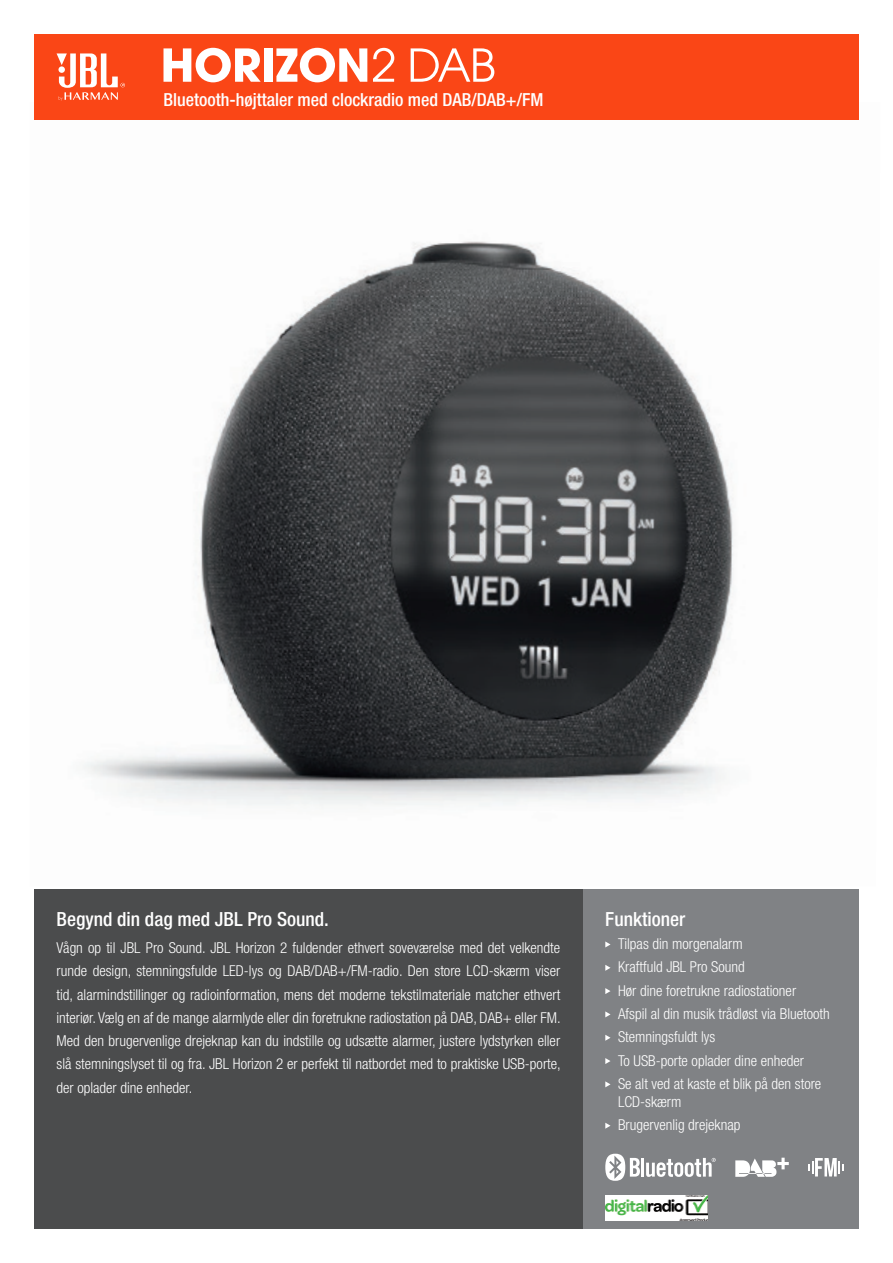
<style>
.page{position:relative;width:893px;height:1263px;background:#fff}
.page>*{position:absolute;margin:0;border:0;box-sizing:border-box;transform-origin:0 0}
.t1{font:500 condensed 19.5px "Helvetica Neue LT Pro";color:#fff}
.t2{font:500 condensed 18px "Helvetica Neue LT Pro";color:#fff}
.t3{font:300 condensed 15px/23.2px "Helvetica Neue LT Pro";color:#fff}
</style>
<div class="page">
<img style="left:34px;top:119px;width:825px;height:687px">
<div style="left:34px;top:34px;width:825px;height:85px;background:#fa4616"></div>
<svg style="left:57px;top:53px;width:68px;height:48px"></svg>
<div style="left:583px;top:889px;width:276px;height:340px;background:#808285"></div>
<svg style="left:605px;top:941px;width:5px;height:6px"></svg>
<svg style="left:605px;top:965px;width:5px;height:6px"></svg>
<svg style="left:605px;top:988px;width:5px;height:6px"></svg>
<svg style="left:605px;top:1011px;width:5px;height:6px"></svg>
<svg style="left:605px;top:1035px;width:5px;height:6px"></svg>
<svg style="left:605px;top:1058px;width:5px;height:6px"></svg>
<svg style="left:605px;top:1081px;width:5px;height:6px"></svg>
<svg style="left:605px;top:1123px;width:5px;height:6px"></svg>
<div style="left:34px;top:889px;width:549px;height:340px;background:#4b4c4d"></div>
<svg style="left:163px;top:48px;width:98px;height:34px"></svg>
<div style="left:264px;top:48px;width:9px;height:34px;background:#fff"></div>
<svg style="left:276px;top:48px;width:91px;height:34px"></svg>
<svg style="left:373px;top:48px;width:21px;height:34px"></svg>
<svg style="left:411px;top:48px;width:83px;height:34px"></svg>
<svg style="left:735px;top:1158px;width:54px;height:19px"></svg>
<hr style="left:641px;top:1158px;width:3px;height:18px;background:#fff">
<svg style="left:646px;top:1158px;width:70px;height:19px"></svg>
<svg style="left:605px;top:1154px;width:35px;height:27px"></svg>
<img style="left:605px;top:1196px;width:102px;height:24px">
<svg style="left:808px;top:1158px;width:35px;height:18px"></svg>
<p class="t2" style="left:163px;top:89px;width:381px">Bluetooth-højttaler med clockradio med DAB/DAB+/FM</p>
<p class="t1" style="left:57px;top:907px;width:274px">Begynd din dag med JBL Pro Sound.</p>
<p class="t3" style="left:57px;top:936px;width:506px;text-align:justify">Vågn op til JBL Pro Sound. JBL Horizon 2 fuldender ethvert soveværelse med det velkendte runde design, stemningsfulde LED-lys og DAB/DAB+/FM-radio. Den store LCD-skærm viser tid, alarmindstillinger og radioinformation, mens det moderne tekstilmateriale matcher ethvert interiør. Vælg en af de mange alarmlyde eller din foretrukne radiostation på DAB, DAB+ eller FM.<br>Med den brugervenlige drejeknap kan du indstille og udsætte alarmer, justere lydstyrken eller slå stemningslyset til og fra. JBL Horizon 2 er perfekt til natbordet med to praktiske USB-porte, der oplader dine enheder.</p>
<p class="t1" style="left:605px;top:907px;width:82px">Funktioner</p>
<p class="t3" style="left:618px;top:932px;width:126px">Tilpas din morgenalarm</p>
<p class="t3" style="left:618px;top:955px;width:128px">Kraftfuld JBL Pro Sound</p>
<p class="t3" style="left:618px;top:978px;width:180px">Hør dine foretrukne radiostationer</p>
<p class="t3" style="left:618px;top:1002px;width:213px">Afspil al din musik trådløst via Bluetooth</p>
<p class="t3" style="left:618px;top:1025px;width:99px">Stemningsfuldt lys</p>
<p class="t3" style="left:618px;top:1048px;width:187px">To USB-porte oplader dine enheder</p>
<p class="t3" style="left:618px;top:1074px;width:205px;line-height:18px">Se alt ved at kaste et blik på den store<br>LCD-skærm</p>
<p class="t3" style="left:618px;top:1113px;width:124px">Brugervenlig drejeknap</p>
</div>
